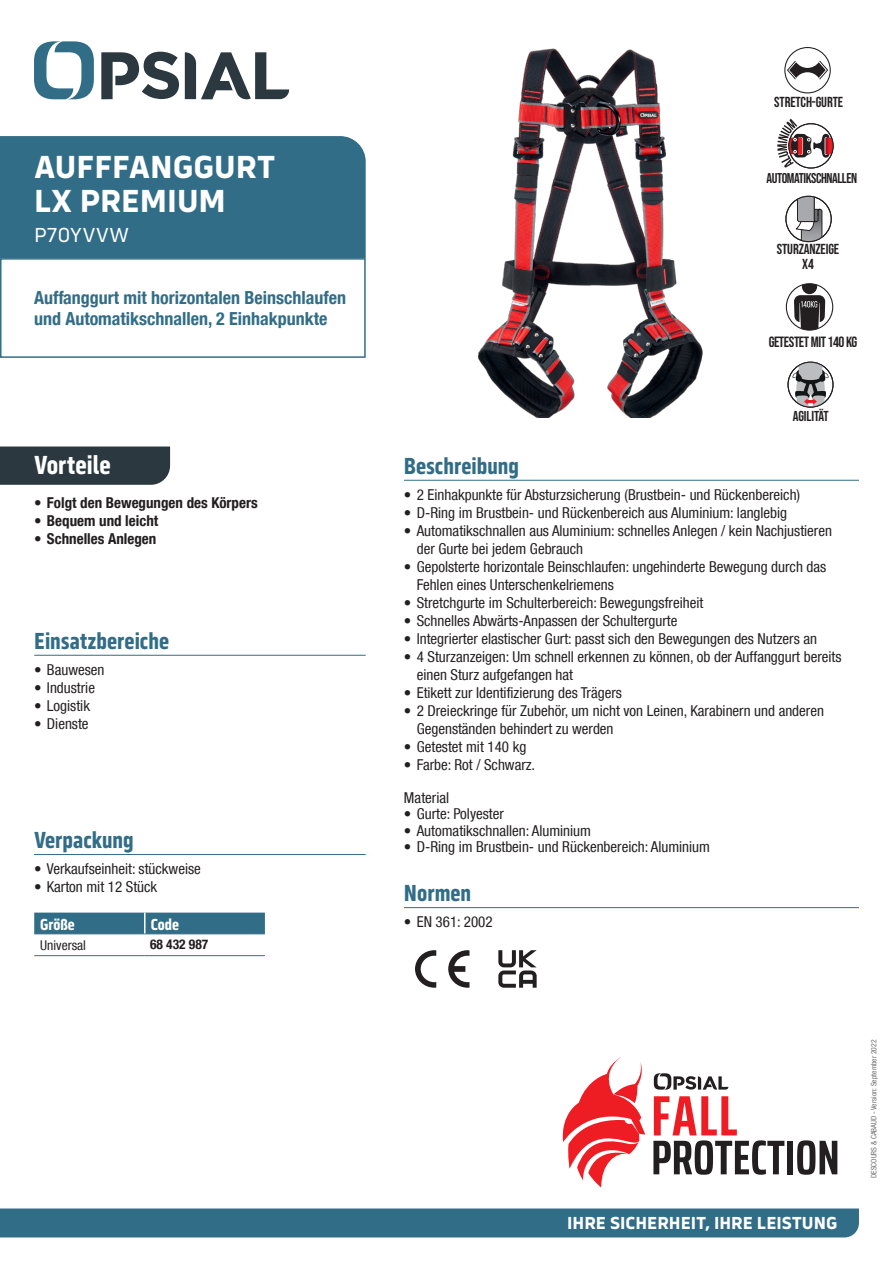
<style>
.page{position:relative;width:893px;height:1263px;background:#fff}
.page>*{position:absolute;margin:0;border:0;box-sizing:border-box;transform-origin:0 0}
.t1{font:700 33px/34.5px "Serca";color:#fff}
.t2{font:700 27px "Serca Condensed";color:#fff}
.t3{font:700 24px "Serca Condensed";color:#326d87}
.t4{font:21px "Serca";color:#fff}
.t5{font:700 condensed 18px/21.6px "Helvetica Neue LT Com";color:#326d87}
.t6{font:700 18px "Serca";color:#fff}
.t7{font:700 16.5px "Serca Condensed";color:#fff}
.t8{font:condensed 15px/18px "Helvetica Neue LT Com";color:#231f20}
.t9{font:700 condensed 15px "Helvetica Neue LT Com";color:#231f20}
.t10{font:14.85px "Bebas Neue";letter-spacing:-.03em;color:#231f20}
.t11{font:14.55px/14.5px "Bebas Neue";letter-spacing:-.01em;color:#231f20;text-align:center}
.t12{font:14.4px "Bebas Neue";letter-spacing:-.01em;color:#231f20}
.t13{font:14.25px "Bebas Neue";letter-spacing:-.03em;color:#231f20}
.t14{font:condensed 13.5px "Helvetica Neue LT Com";color:#231f20}
.t15{font:700 condensed 13.5px "Helvetica Neue LT Com";color:#231f20}
.t16{font:condensed 7.5px "Helvetica Neue LT Com";color:#6c6d70}
</style>
<div class="page">
<div style="left:0;top:1208px;width:859px;height:29px;background:#326d87"></div>
<svg style="left:34px;top:41px;width:60px;height:58px"></svg>
<svg style="left:185px;top:52px;width:104px;height:48px"></svg>
<svg style="left:101px;top:52px;width:78px;height:47px"></svg>
<img style="left:477px;top:48px;width:226px;height:369px">
<hr style="left:34px;top:854px;width:332px;height:1px;background:#326d87">
<div style="left:34px;top:912px;width:231px;height:21px;background:#326d87"></div>
<hr style="left:34px;top:933px;width:111px;height:1px;background:#326d87">
<hr style="left:145px;top:933px;width:120px;height:1px;background:#326d87">
<hr style="left:34px;top:955px;width:111px;height:1px;background:#326d87">
<hr style="left:144px;top:912px;width:2px;height:21px;background:#fff">
<hr style="left:145px;top:955px;width:120px;height:1px;background:#326d87">
<hr style="left:404px;top:480px;width:455px;height:1px;background:#326d87">
<hr style="left:404px;top:907px;width:455px;height:1px;background:#326d87">
<hr style="left:34px;top:655px;width:332px;height:1px;background:#326d87">
<div style="left:0;top:446px;width:170px;height:39px;background:#2c3840"></div>
<div style="left:0;top:258px;width:366px;height:100px;border:2px solid #326d87"></div>
<div style="left:0;top:136px;width:366px;height:122px;background:#326d87"></div>
<svg style="left:498px;top:950px;width:39px;height:38px"></svg>
<svg style="left:653px;top:1096px;width:131px;height:79px"></svg>
<div style="left:787px;top:1141px;width:6px;height:33px;background:#231f20"></div>
<svg style="left:797px;top:1140px;width:40px;height:35px"></svg>
<svg style="left:654px;top:1073px;width:74px;height:17px"></svg>
<svg style="left:562px;top:1057px;width:83px;height:130px"></svg>
<svg style="left:415px;top:950px;width:21px;height:38px"></svg>
<svg style="left:448px;top:950px;width:21px;height:38px"></svg>
<div style="left:784px;top:47px;width:47px;height:46px;border:1px solid #231f20;border-radius:50%"></div>
<svg style="left:787px;top:61px;width:41px;height:19px"></svg>
<svg style="left:777px;top:119px;width:56px;height:49px"></svg>
<svg style="left:786px;top:284px;width:47px;height:46px"></svg>
<div style="left:786px;top:283px;width:47px;height:48px;border:1px solid #231f20;border-radius:50%"></div>
<svg style="left:794px;top:284px;width:31px;height:46px"></svg>
<svg style="left:786px;top:196px;width:45px;height:46px"></svg>
<svg style="left:795px;top:196px;width:28px;height:46px"></svg>
<div style="left:785px;top:196px;width:47px;height:46px;border:1px solid #231f20;border-radius:50%"></div>
<svg style="left:788px;top:362px;width:45px;height:45px"></svg>
<svg style="left:792px;top:362px;width:37px;height:45px"></svg>
<div style="left:787px;top:362px;width:46px;height:46px;border:1px solid #231f20;border-radius:50%"></div>
<h1 class="t1" style="left:34px;top:149px;width:243px">AUFFFANGGURT<br>LX PREMIUM</h1>
<h3 class="t4" style="left:34px;top:223px;width:97px">P70YVVW</h3>
<p class="t5" style="left:34px;top:286px;width:314px">Auffanggurt mit horizontalen Beinschlaufen und Automatikschnallen, 2 Einhakpunkte</p>
<h2 class="t2" style="left:34px;top:449px;width:78px">Vorteile</h2>
<p class="t9" style="left:34px;top:494px;width:225px">• Folgt den Bewegungen des Körpers</p>
<p class="t9" style="left:34px;top:512px;width:126px">• Bequem und leicht</p>
<p class="t9" style="left:34px;top:530px;width:124px">• Schnelles Anlegen</p>
<h3 class="t3" style="left:34px;top:627px;width:136px">Einsatzbereiche</h3>
<p class="t8" style="left:34px;top:660px;width:72px">• Bauwesen</p>
<p class="t8" style="left:34px;top:678px;width:62px">• Industrie</p>
<p class="t8" style="left:34px;top:696px;width:57px">• Logistik</p>
<p class="t8" style="left:34px;top:714px;width:56px">• Dienste</p>
<h3 class="t3" style="left:34px;top:826px;width:101px">Verpackung</h3>
<p class="t8" style="left:34px;top:859px;width:168px">• Verkaufseinheit: stückweise</p>
<p class="t8" style="left:34px;top:877px;width:125px">• Karton mit 12 Stück</p>
<p class="t7" style="left:40px;top:914px;width:36px">Größe</p>
<p class="t7" style="left:151px;top:914px;width:30px">Code</p>
<p class="t14" style="left:40px;top:937px;width:47px">Universal</p>
<p class="t15" style="left:150px;top:936px;width:60px">68 432 987</p>
<p class="t11" style="left:774px;top:94px;width:70px">STRETCH-GURTE</p>
<p class="t13" style="left:766px;top:170px;width:92px">AUTOMATIKSCHNALLEN</p>
<p class="t11" style="left:777px;top:242px;width:64px">STURZANZEIGE<br>X4</p>
<p class="t10" style="left:769px;top:333px;width:90px">GETESTET MIT 140 KG</p>
<h3 class="t3" style="left:404px;top:452px;width:117px">Beschreibung</h3>
<p class="t12" style="left:793px;top:408px;width:37px">AGILITÄT</p>
<p class="t8" style="left:404px;top:485px;width:398px">• 2 Einhakpunkte für Absturzsicherung (Brustbein- und Rückenbereich)</p>
<p class="t8" style="left:404px;top:503px;width:385px">• D-Ring im Brustbein- und Rückenbereich aus Aluminium: langlebig</p>
<p class="t8" style="left:417px;top:521px;width:417px;text-indent:-13px">• Automatikschnallen aus Aluminium: schnelles Anlegen / kein Nachjustieren der Gurte bei jedem Gebrauch</p>
<p class="t8" style="left:417px;top:557px;width:411px;text-indent:-13px">• Gepolsterte horizontale Beinschlaufen: ungehinderte Bewegung durch das<br>Fehlen eines Unterschenkelriemens</p>
<p class="t8" style="left:404px;top:593px;width:301px">• Stretchgurte im Schulterbereich: Bewegungsfreiheit</p>
<p class="t8" style="left:404px;top:611px;width:275px">• Schnelles Abwärts-Anpassen der Schultergurte</p>
<p class="t8" style="left:404px;top:629px;width:415px">• Integrierter elastischer Gurt: passt sich den Bewegungen des Nutzers an</p>
<p class="t8" style="left:417px;top:647px;width:426px;text-indent:-13px">• 4 Sturzanzeigen: Um schnell erkennen zu können, ob der Auffanggurt bereits einen Sturz aufgefangen hat</p>
<p class="t8" style="left:404px;top:683px;width:220px">• Etikett zur Identifizierung des Trägers</p>
<p class="t8" style="left:417px;top:701px;width:409px;text-indent:-13px">• 2 Dreieckringe für Zubehör, um nicht von Leinen, Karabinern und anderen<br>Gegenständen behindert zu werden</p>
<p class="t8" style="left:404px;top:737px;width:124px">• Getestet mit 140 kg</p>
<p class="t8" style="left:404px;top:755px;width:133px">• Farbe: Rot / Schwarz.</p>
<p class="t8" style="left:404px;top:788px;width:47px">Material</p>
<p class="t8" style="left:404px;top:805px;width:101px">• Gurte: Polyester</p>
<p class="t8" style="left:404px;top:821px;width:189px">• Automatikschnallen: Aluminium</p>
<p class="t8" style="left:404px;top:838px;width:308px">• D-Ring im Brustbein- und Rückenbereich: Aluminium</p>
<h3 class="t3" style="left:404px;top:879px;width:69px">Normen</h3>
<p class="t8" style="left:404px;top:913px;width:90px">• EN 361: 2002</p>
<p class="t6" style="left:567px;top:1212px;width:272px">IHRE SICHERHEIT, IHRE LEISTUNG</p>
<p class="t16" style="left:869px;top:1178px;width:140px;rotate:-90deg">DESCOURS &amp; CABAUD - Version: September 2022</p>
</div>
